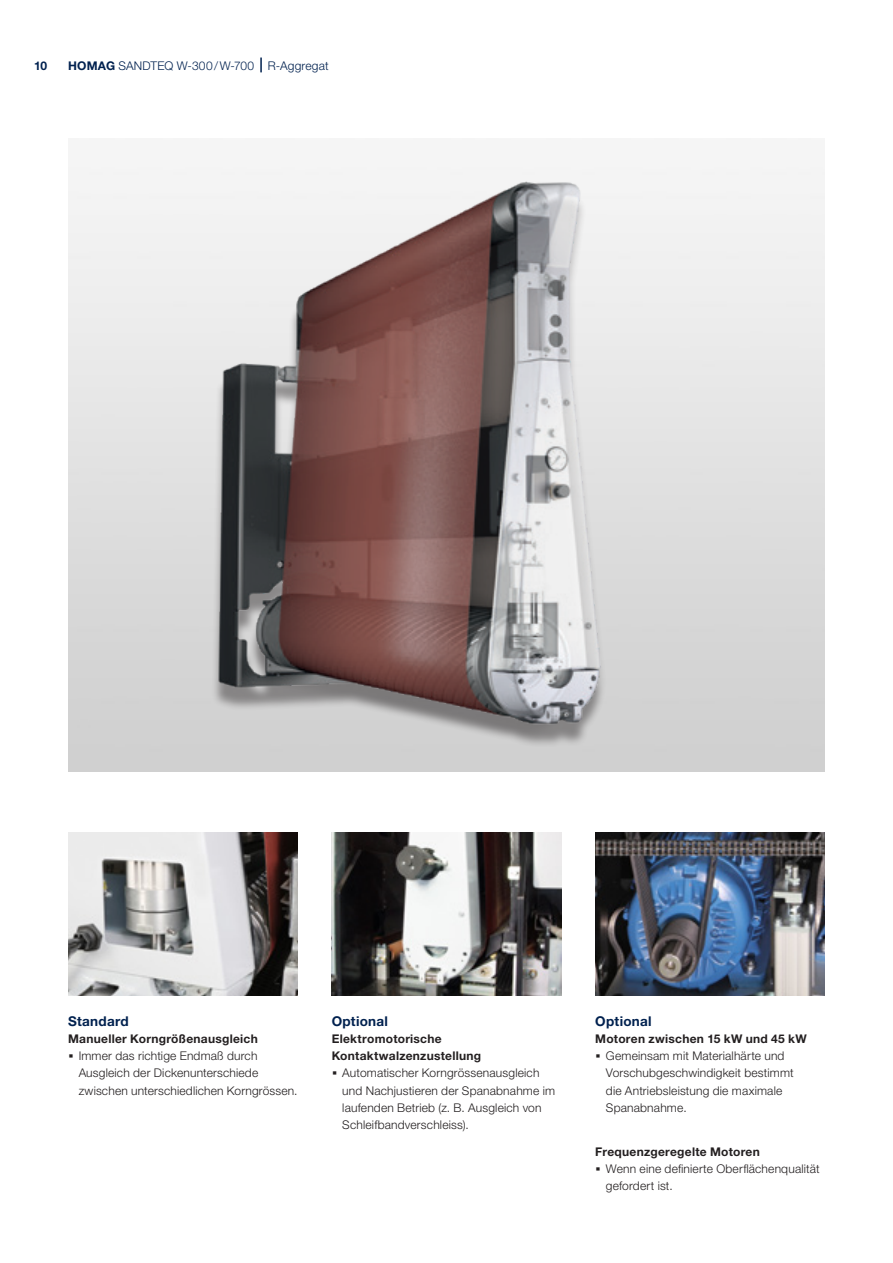
<style>
.page{position:relative;width:893px;height:1263px;background:#fff}
.page>*{position:absolute;margin:0;border:0;box-sizing:border-box;transform-origin:0 0}
._05_BU_8Pt_11_5Pt{font:700 13.5px "Helvetica Neue LTW1 G";letter-spacing:.02em;color:#00214f}
.t1{font:300 12px/17.2px "Helvetica Neue LTW1 G";letter-spacing:.015em;color:#231f20}
._05_BU_8Pt_11_5Pt-2{font:700 12px/17.2px "Helvetica Neue LTW1 G";letter-spacing:.02em;color:#231f20}
.Musterseiten_Rubrike{font:300 12px "Helvetica Neue LTW1 G";letter-spacing:.015em;color:#00214f}
.t2{font:700 12px "Helvetica Neue LTW1 G";color:#00214f}
.s1{font-weight:700}
.s2{font-weight:700;font-size:21px}
</style>
<div class="page">
<img style="left:332px;top:832px;width:229px;height:163px">
<img style="left:77px;top:167px;width:748px;height:604px">
<img style="left:68px;top:832px;width:230px;height:163px">
<img style="left:595px;top:832px;width:230px;height:163px">
<svg style="left:260px;top:58px;width:2px;height:14px"></svg>
<p class="t2" style="left:34px;top:58px;width:15px">10</p>
<p class="Musterseiten_Rubrike" style="left:68px;top:58px;width:262px"><span class="s1">HOMAG</span> SANDTEQ W-300/W-700 R-Aggregat</p>
<p class="_05_BU_8Pt_11_5Pt" style="left:68px;top:1012px;width:62px">Standard</p>
<p class="_05_BU_8Pt_11_5Pt-2" style="left:68px;top:1030px;width:191px">Manueller Korngrößenausgleich</p>
<p class="t1" style="left:79px;top:1047px;width:220px;text-indent:-11px"><span class="s2">·</span> Immer das richtige Endmaß durch<br>Ausgleich der Dickenunterschiede zwischen unterschiedlichen Korngrössen.</p>
<p class="_05_BU_8Pt_11_5Pt" style="left:332px;top:1012px;width:58px">Optional</p>
<p class="_05_BU_8Pt_11_5Pt-2" style="left:332px;top:1030px;width:151px">Elektromotorische<br>Kontaktwalzenzustellung</p>
<p class="t1" style="left:342px;top:1064px;width:214px;text-indent:-11px"><span class="s2">·</span> Automatischer Korngrössenausgleich und Nachjustieren der Spanabnahme im laufenden Betrieb (z. B. Ausgleich von Schleifbandverschleiss).</p>
<p class="_05_BU_8Pt_11_5Pt" style="left:595px;top:1012px;width:58px">Optional</p>
<p class="_05_BU_8Pt_11_5Pt-2" style="left:595px;top:1030px;width:213px">Motoren zwischen 15 kW und 45 kW</p>
<p class="t1" style="left:606px;top:1047px;width:189px;text-indent:-11px"><span class="s2">·</span> Gemeinsam mit Materialhärte und<br>Vorschubgeschwindigkeit bestimmt die Antriebsleistung die maximale<br>Spanabnahme.</p>
<p class="_05_BU_8Pt_11_5Pt-2" style="left:595px;top:1143px;width:166px">Frequenzgeregelte Motoren</p>
<p class="t1" style="left:606px;top:1160px;width:215px;text-indent:-11px"><span class="s2">·</span> Wenn eine definierte Oberflächenqualität gefordert ist.</p>
</div>
